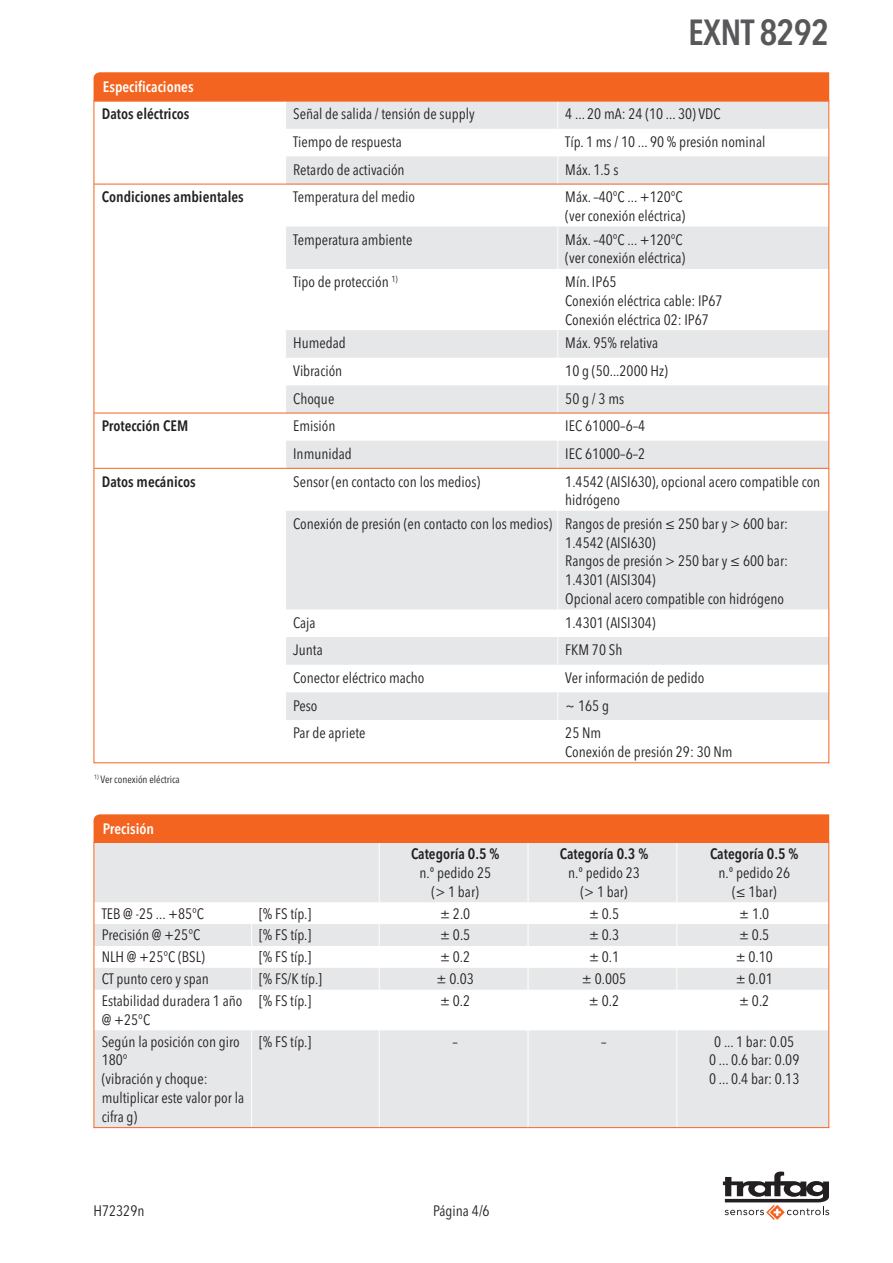
<style>
.page{position:relative;width:893px;height:1263px;background:#fff}
.page>*{position:absolute;margin:0;border:0;box-sizing:border-box;transform-origin:0 0}
.t1{font:600 condensed 36px "Avenir Next LT Pro";letter-spacing:-.02em;color:#57585a}
.t2{font:condensed 15px/18.8px "Avenir Next LT Pro";color:#231f20}
.t3{font:600 condensed 15px "Avenir Next LT Pro";color:#231f20}
.t4{font:600 condensed 15px "Avenir Next LT Pro";color:#fff}
.t5{font:condensed 10.5px "Avenir Next LT Pro";color:#231f20}
</style>
<div class="page">
<svg style="left:723px;top:1171px;width:106px;height:49px"></svg>
<svg style="left:286px;top:226px;width:541px;height:494px;fill:#e6e7e9"></svg>
<svg style="left:94px;top:72px;width:735px;height:112px"></svg>
<hr style="left:557px;top:226px;width:1px;height:43px;background:#fff">
<hr style="left:557px;top:269px;width:1px;height:61px;background:#fff">
<svg style="left:557px;top:330px;width:1px;height:138px"></svg>
<hr style="left:557px;top:469px;width:1px;height:42px;background:#fff">
<hr style="left:557px;top:511px;width:1px;height:98px;background:#fff">
<svg style="left:557px;top:609px;width:1px;height:111px"></svg>
<hr style="left:94px;top:184px;width:192px;height:1px;background:#f36421">
<hr style="left:286px;top:184px;width:272px;height:1px;background:#f36421">
<hr style="left:558px;top:184px;width:270px;height:1px;background:#f36421">
<hr style="left:94px;top:413px;width:192px;height:1px;background:#f36421">
<hr style="left:286px;top:413px;width:272px;height:1px;background:#f36421">
<hr style="left:558px;top:413px;width:270px;height:1px;background:#f36421">
<hr style="left:94px;top:468px;width:192px;height:1px;background:#f36421">
<hr style="left:286px;top:468px;width:272px;height:1px;background:#f36421">
<hr style="left:558px;top:468px;width:270px;height:1px;background:#f36421">
<div style="left:94px;top:814px;width:735px;height:28px;background:#f36421"></div>
<svg style="left:96px;top:844px;width:731px;height:282px;fill:#e6e7e9"></svg>
<hr style="left:379px;top:843px;width:1px;height:59px;background:#fff">
<hr style="left:528px;top:843px;width:1px;height:59px;background:#fff">
<hr style="left:676px;top:843px;width:1px;height:59px;background:#fff">
<svg style="left:251px;top:902px;width:1px;height:88px"></svg>
<svg style="left:379px;top:902px;width:1px;height:88px"></svg>
<svg style="left:528px;top:902px;width:1px;height:88px"></svg>
<svg style="left:676px;top:902px;width:1px;height:88px"></svg>
<hr style="left:251px;top:990px;width:1px;height:40px;background:#fff">
<hr style="left:379px;top:990px;width:1px;height:40px;background:#fff">
<hr style="left:528px;top:990px;width:1px;height:40px;background:#fff">
<hr style="left:676px;top:990px;width:1px;height:40px;background:#fff">
<hr style="left:251px;top:1030px;width:1px;height:97px;background:#fff">
<hr style="left:379px;top:1030px;width:1px;height:97px;background:#fff">
<hr style="left:528px;top:1030px;width:1px;height:97px;background:#fff">
<hr style="left:676px;top:1030px;width:1px;height:97px;background:#fff">
<h1 class="t1" style="left:688px;top:10px;width:142px">EXNT 8292</h1>
<p class="t4" style="left:103px;top:78px;width:92px">Especificaciones</p>
<p class="t3" style="left:102px;top:105px;width:89px">Datos eléctricos</p>
<p class="t2" style="left:293px;top:105px;width:183px">Señal de salida / tensión de supply</p>
<p class="t2" style="left:565px;top:105px;width:157px">4 ... 20 mA: 24 (10 ... 30) VDC</p>
<p class="t2" style="left:293px;top:132px;width:110px">Tiempo de respuesta</p>
<p class="t2" style="left:565px;top:132px;width:202px">Típ. 1 ms / 10 ... 90 % presión nominal</p>
<p class="t2" style="left:293px;top:160px;width:113px">Retardo de activación</p>
<p class="t2" style="left:565px;top:160px;width:55px">Máx. 1.5 s</p>
<p class="t3" style="left:102px;top:188px;width:144px">Condiciones ambientales</p>
<p class="t2" style="left:293px;top:188px;width:124px">Temperatura del medio</p>
<p class="t2" style="left:565px;top:188px;width:121px">M áx. –40°C ... +120°C (ver conexión eléctrica)</p>
<p class="t2" style="left:293px;top:230px;width:121px">Temperatura ambiente</p>
<p class="t2" style="left:565px;top:230px;width:121px">M áx. –40°C ... +120°C (ver conexión eléctrica)</p>
<p class="t2" style="left:293px;top:272px;width:106px">Tipo de protección <sup>1)</sup></p>
<p class="t2" style="left:565px;top:272px;width:159px">M ín. IP65<br>Conexión eléctrica cable: IP67<br>Conexión eléctrica 02: IP67</p>
<p class="t2" style="left:293px;top:334px;width:54px">Humedad</p>
<p class="t2" style="left:565px;top:334px;width:94px">M áx. 95% relativa</p>
<p class="t2" style="left:293px;top:361px;width:51px">Vibración</p>
<p class="t2" style="left:565px;top:361px;width:104px">10 g (50...2000 Hz)</p>
<p class="t2" style="left:293px;top:389px;width:43px">Choque</p>
<p class="t2" style="left:565px;top:389px;width:60px">50 g / 3 ms</p>
<p class="t3" style="left:102px;top:417px;width:88px">Protección CEM</p>
<p class="t2" style="left:293px;top:417px;width:44px">Emisión</p>
<p class="t2" style="left:565px;top:417px;width:81px">IEC 61000–6–4</p>
<p class="t2" style="left:293px;top:444px;width:60px">Inmunidad</p>
<p class="t2" style="left:565px;top:444px;width:81px">IEC 61000–6–2</p>
<p class="t3" style="left:102px;top:472px;width:95px">Datos mecánicos</p>
<p class="t2" style="left:293px;top:472px;width:189px">Sensor (en contacto con los medios)</p>
<p class="t2" style="left:565px;top:472px;width:257px">1.4542 (AISI630), opcional acero compatible con hidrógeno</p>
<p class="t2" style="left:565px;top:514px;width:224px;text-indent:-272px">Conexión de presión (en contacto con los medios) Rangos de presión ≤ 250 bar y &gt; 600 bar:<br>1.4542 (AISI630)<br>Rangos de presión &gt; 250 bar y ≤ 600 bar:<br>1.4301 (AISI304)<br>Opcional acero compatible con hidrógeno</p>
<p class="t2" style="left:293px;top:613px;width:24px">Caja</p>
<p class="t2" style="left:565px;top:613px;width:92px">1.4301 (AISI304)</p>
<p class="t2" style="left:293px;top:641px;width:31px">Junta</p>
<p class="t2" style="left:565px;top:641px;width:59px">FKM 70 Sh</p>
<p class="t2" style="left:293px;top:668px;width:133px">Conector eléctrico macho</p>
<p class="t2" style="left:565px;top:668px;width:141px">Ver información de pedido</p>
<p class="t2" style="left:293px;top:696px;width:26px">Peso</p>
<p class="t2" style="left:565px;top:696px;width:45px">~ 165 g</p>
<p class="t2" style="left:293px;top:723px;width:74px">Par de apriete</p>
<p class="t2" style="left:565px;top:723px;width:169px">25 Nm<br>Conexión de presión 29: 30 N m</p>
<p class="t5" style="left:94px;top:773px;width:87px"><sup>1)</sup> Ver conexión eléctrica</p>
<p class="t4" style="left:103px;top:820px;width:53px">Precisión</p>
<p class="t3" style="left:411px;top:845px;width:90px">Categoría 0.5 %</p>
<p class="t2" style="left:419px;top:863px;width:73px;text-align:center">n.º pedido 25 (&gt; 1 bar)</p>
<p class="t3" style="left:560px;top:845px;width:90px">Categoría 0.3 %</p>
<p class="t2" style="left:568px;top:863px;width:73px;text-align:center">n.º pedido 23 (&gt; 1 bar)</p>
<p class="t3" style="left:710px;top:845px;width:90px">Categoría 0.5 %</p>
<p class="t2" style="left:718px;top:863px;width:73px;text-align:center">n.º pedido 26 (≤ 1bar)</p>
<p class="t2" style="left:102px;top:904px;width:104px">TEB @ -25 ... +85°C</p>
<p class="t2" style="left:259px;top:904px;width:54px">[% FS típ.]</p>
<p class="t2" style="left:440px;top:904px;width:32px">± 2.0</p>
<p class="t2" style="left:589px;top:904px;width:32px">± 0.5</p>
<p class="t2" style="left:739px;top:904px;width:32px">± 1.0</p>
<p class="t2" style="left:102px;top:926px;width:100px">Precisión @ +25°C</p>
<p class="t2" style="left:259px;top:926px;width:54px">[% FS típ.]</p>
<p class="t2" style="left:440px;top:926px;width:32px">± 0.5</p>
<p class="t2" style="left:589px;top:926px;width:32px">± 0.3</p>
<p class="t2" style="left:739px;top:926px;width:32px">± 0.5</p>
<p class="t2" style="left:102px;top:948px;width:105px">N LH @ +25°C (BSL)</p>
<p class="t2" style="left:259px;top:948px;width:54px">[% FS típ.]</p>
<p class="t2" style="left:440px;top:948px;width:32px">± 0.2</p>
<p class="t2" style="left:589px;top:948px;width:32px">± 0.1</p>
<p class="t2" style="left:736px;top:948px;width:39px">± 0.10</p>
<p class="t2" style="left:102px;top:969px;width:109px">CT punto cero y span</p>
<p class="t2" style="left:259px;top:969px;width:64px">[% FS/K típ.]</p>
<p class="t2" style="left:437px;top:969px;width:39px">± 0.03</p>
<p class="t2" style="left:582px;top:969px;width:46px">± 0.005</p>
<p class="t2" style="left:736px;top:969px;width:39px">± 0.01</p>
<p class="t2" style="left:102px;top:991px;width:142px">Estabilidad duradera 1 año @ +25°C</p>
<p class="t2" style="left:259px;top:991px;width:54px">[% FS típ.]</p>
<p class="t2" style="left:440px;top:991px;width:32px">± 0.2</p>
<p class="t2" style="left:589px;top:991px;width:32px">± 0.2</p>
<p class="t2" style="left:739px;top:991px;width:32px">± 0.2</p>
<p class="t2" style="left:102px;top:1032px;width:144px">Según la posición con giro<br>180°<br>(vibración y choque: multiplicar este valor por la cifra g)</p>
<p class="t2" style="left:259px;top:1032px;width:54px">[% FS típ.]</p>
<p class="t2" style="left:452px;top:1032px;width:7px">–</p>
<p class="t2" style="left:601px;top:1032px;width:7px">–</p>
<p class="t2" style="left:709px;top:1032px;width:92px;text-align:center">0 ... 1 bar: 0.05<br>0 ... 0.6 bar: 0.09<br>0 ... 0.4 bar: 0.13</p>
<p class="t2" style="left:94px;top:1201px;width:52px">H72329n</p>
<p class="t2" style="left:433px;top:1201px;width:58px">Página 4/6</p>
</div>
